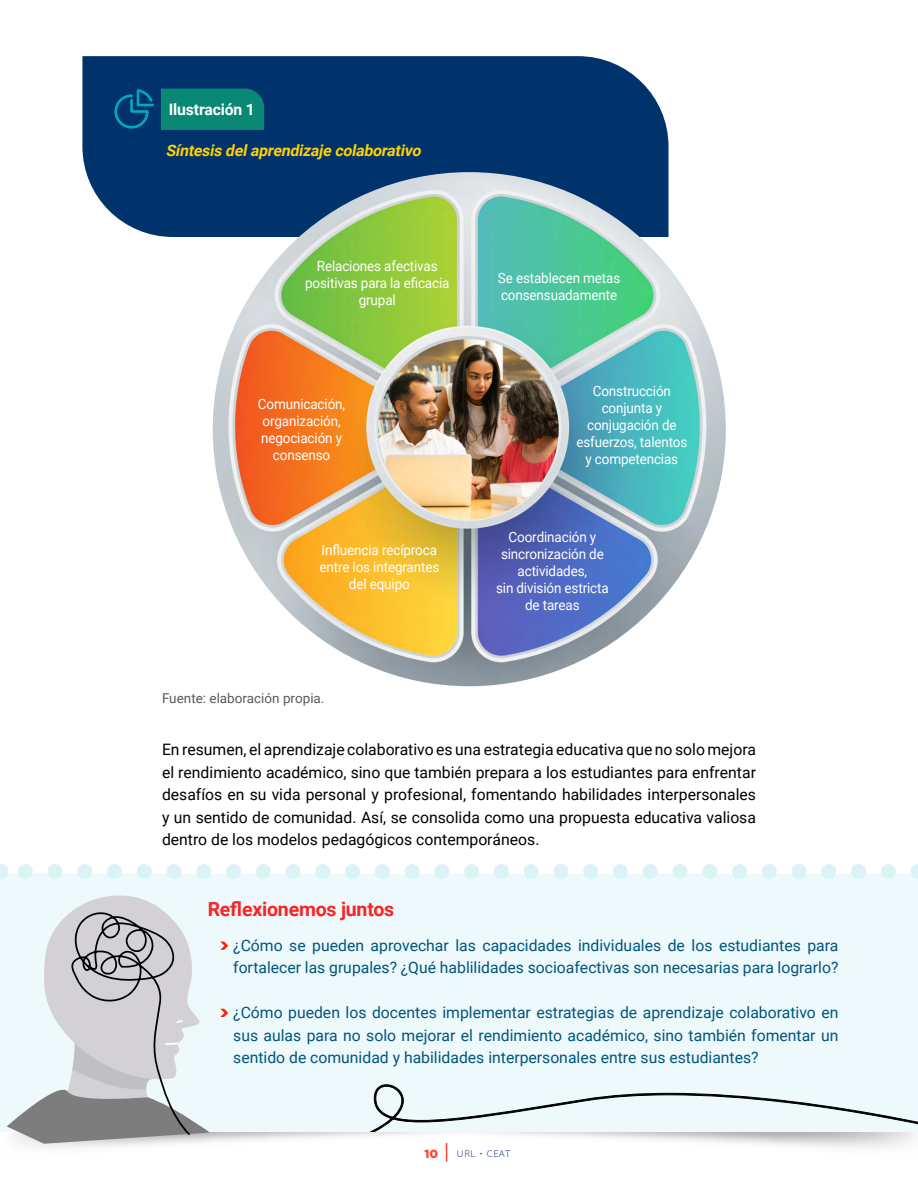
<style>
.page{position:relative;width:918px;height:1188px;background:#fff}
.page>*{position:absolute;margin:0;border:0;box-sizing:border-box;transform-origin:0 0}
.t1{font:700 19.5px "Roboto";letter-spacing:-.01em;color:#fb2324}
.t2{font:15.75px/22.5px "Roboto";color:#00547d}
.t3{font:15.75px/22.5px "Roboto";color:#000;text-align:justify}
.t4{font:italic 700 15.75px "Roboto";color:#ffd200}
.t5{font:700 15.75px "Roboto";letter-spacing:-.01em;color:#fff}
.t6{font:14.1px/17px "Roboto";letter-spacing:-.01em;color:#fff;text-align:center;scale:.95 1}
.t7{font:13.5px "Roboto";color:#58595b}
.t8{font:900 11.85px "Gotham";color:#fd4539}
.t9{font:11.7px "Andis";color:#25408f}
</style>
<div class="page">
<div style="left:82px;top:56px;width:587px;height:181px;background:#00336b"></div>
<div style="left:0;top:874px;width:918px;height:258px;background:#edf9fa"></div>
<div style="left:161px;top:89px;width:103px;height:41px;background:#098873"></div>
<svg style="left:114px;top:89px;width:40px;height:40px;background:#00507f"></svg>
<img style="left:213px;top:172px;width:513px;height:514px">
<img style="left:378px;top:339px;width:181px;height:181px;border-radius:90px">
<svg style="left:17px;top:864px;width:871px;height:15px"></svg>
<svg style="left:917px;top:864px;width:1px;height:15px"></svg>
<svg style="left:0;top:864px;width:1px;height:15px"></svg>
<svg style="left:7px;top:895px;width:203px;height:249px"></svg>
<svg style="left:220px;top:942px;width:8px;height:8px"></svg>
<svg style="left:220px;top:1009px;width:8px;height:8px"></svg>
<svg style="left:340px;top:1084px;width:578px;height:78px"></svg>
<p class="t5" style="left:169px;top:99px;width:88px">Ilustración 1</p>
<p class="t4" style="left:166px;top:140px;width:260px">Síntesis delaprendizaje colaborativo</p>
<p class="t6" style="left:305px;top:257px;width:153px">Relaciones afectivas positivas para la eficacia grupal</p>
<p class="t6" style="left:498px;top:269px;width:130px;text-align:left">Se establecen metas consensuadamente</p>
<p class="t6" style="left:258px;top:395px;width:93px">Comunicación, organización, negociación y consenso</p>
<p class="t6" style="left:319px;top:541px;width:128px">Influencia recíproca entre los integrantes del equipo</p>
<p class="t7" style="left:162px;top:689px;width:164px">Fuente: elaboración propia.</p>
<p class="t6" style="left:576px;top:382px;width:118px">Construcción conjunta y conjugación de esfuerzos, talentos y competencias</p>
<p class="t6" style="left:496px;top:528px;width:120px">Coordinación y sincronización de actividades,<br>sin división estricta de tareas</p>
<p class="t3" style="left:162px;top:738px;width:596px">En resumen, el aprendizaje colaborativo es una estrategia educativa que no solo mejora el rendimiento académico, sino que también prepara a los estudiantes para enfrentar desafíos en su vida personal y profesional, fomentando habilidades interpersonales y un sentido de comunidad. Así, se consolida como una propuesta educativa valiosa dentro de los modelos pedagógicos contemporáneos.</p>
<p class="t1" style="left:208px;top:895px;width:188px">Reflexionemos juntos</p>
<p class="t2" style="left:233px;top:933px;width:607px">¿Cómo se pueden aprovechar las capacidades individuales de los estudiantes para fortalecer las grupales? ¿Qué hablilidades socioafectivas son necesarias para lograrlo?</p>
<p class="t2" style="left:233px;top:1001px;width:607px;text-align:justify">¿Cómo pueden los docentes implementar estrategias de aprendizaje colaborativo en sus aulas para no solo mejorar el rendimiento académico, sino también fomentar un sentido de comunidad y habilidades interpersonales entre sus estudiantes?</p>
<p class="t8" style="left:425px;top:1145px;width:15px">10</p>
<p class="t9" style="left:457px;top:1146px;width:56px">URL • CEAT</p>
</div>
